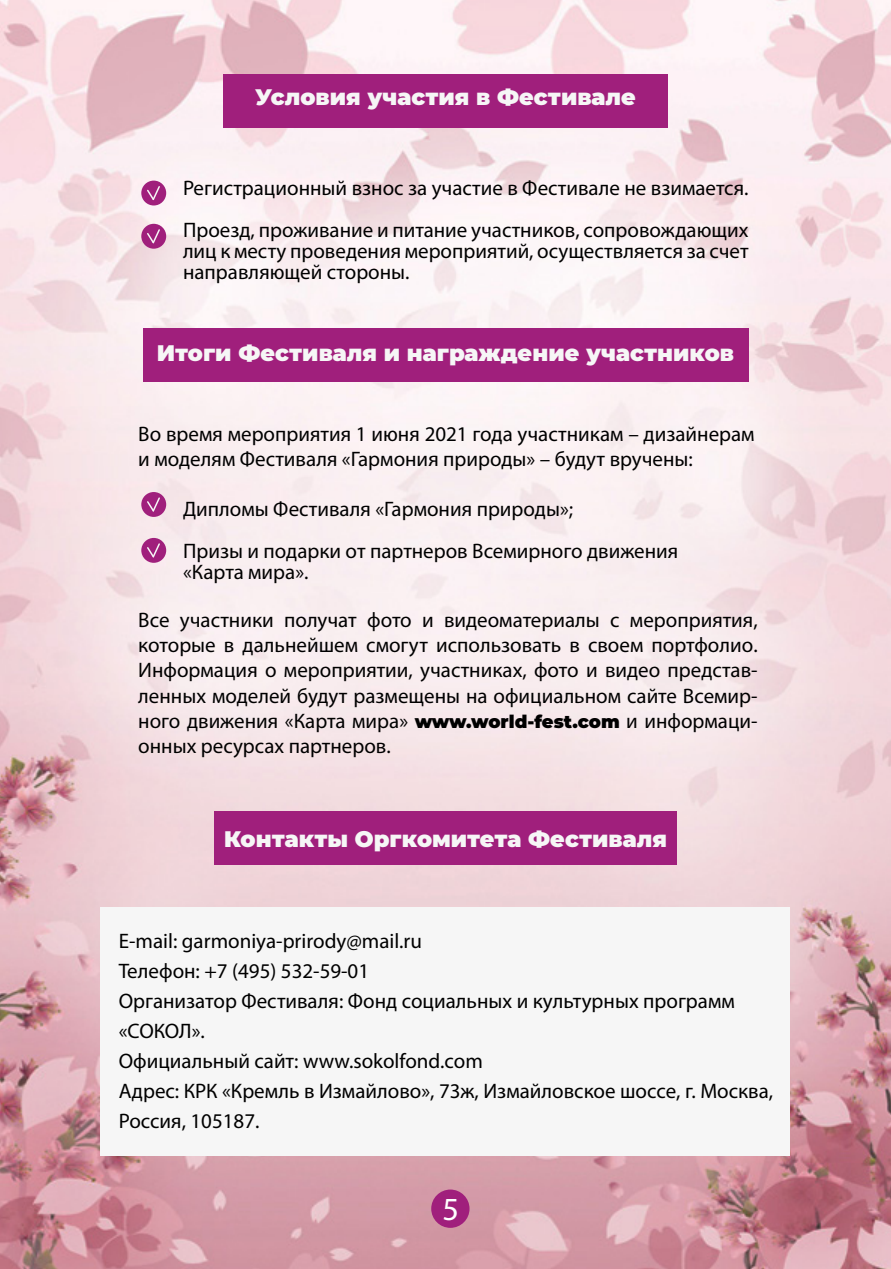
<style>
.page{position:relative;width:891px;height:1269px;background:#fff}
.page>*{position:absolute;margin:0;border:0;box-sizing:border-box;transform-origin:0 0}
.t1{font:32.25px "Myriad Pro";color:#fff}
.t2{font:900 22.5px "Montserrat";color:#f6f6f6}
.t3{font:21px/25.2px "Myriad Pro";color:#000}
.s1{font-family:"Montserrat";font-weight:900;font-size:18px}
</style>
<div class="page">
<img style="left:0;top:0;width:891px;height:1269px">
<div style="left:214px;top:811px;width:463px;height:54px;background:#a01f7c"></div>
<div style="left:143px;top:328px;width:605px;height:54px;background:#a01f7c"></div>
<div style="left:223px;top:74px;width:445px;height:54px;background:#a01f7c"></div>
<div style="left:101px;top:907px;width:689px;height:249px;background:#f6f6f6"></div>
<div style="left:141px;top:181px;width:25px;height:25px;background:#a01f7c;border-radius:50%"></div>
<svg style="left:147px;top:186px;width:13px;height:15px"></svg>
<div style="left:141px;top:224px;width:25px;height:25px;background:#a01f7c;border-radius:50%"></div>
<svg style="left:147px;top:229px;width:13px;height:15px"></svg>
<div style="left:141px;top:538px;width:25px;height:25px;background:#a01f7c;border-radius:50%"></div>
<svg style="left:147px;top:543px;width:13px;height:15px"></svg>
<div style="left:141px;top:492px;width:25px;height:25px;background:#a01f7c;border-radius:50%"></div>
<svg style="left:147px;top:497px;width:13px;height:15px"></svg>
<div style="left:431px;top:1190px;width:39px;height:38px;background:#a01f7c;border-radius:50%"></div>
<p class="t2" style="left:255px;top:80px;width:382px">Условия участия в Фестивале</p>
<p class="t3" style="left:183px;top:167px;width:567px;line-height:42px">Регистрационный взнос за участие в Фестивале не взимается.<br>Проезд, проживание и питание участников, сопровождающих</p>
<p class="t3" style="left:183px;top:240px;width:567px;line-height:21px">лиц к месту проведения мероприятий, осуществляется за счет направляющей стороны.</p>
<p class="t2" style="left:157px;top:336px;width:579px">Итоги Фестиваля и награждение участников</p>
<p class="t3" style="left:138px;top:421px;width:618px">Во время мероприятия 1 июня 2021 года участникам – дизайнерам и моделям Фестиваля «Гармония природы» – будут вручены:</p>
<p class="t3" style="left:183px;top:487px;width:497px;line-height:42px">Дипломы Фестиваля «Гармония природы»;<br>Призы и подарки от партнеров Всемирного движения</p>
<p class="t3" style="left:183px;top:559px;width:127px">«Карта мира».</p>
<p class="t3" style="left:138px;top:607px;width:621px;text-align:justify">Все участники получат фото и видеоматериалы с мероприятия, которые в дальнейшем смогут использовать в своем портфолио.<br>Информация о мероприятии, участниках, фото и видео представ&shy;ленных моделей будут размещены на официальном сайте Всемир&shy;ного движения «Карта мира» <span class="s1">www.world-fest.com</span> и информаци&shy;онных ресурсах партнеров.</p>
<p class="t2" style="left:224px;top:822px;width:444px">Контакты Оргкомитета Фестиваля</p>
<p class="t3" style="left:119px;top:925px;width:656px;line-height:30px">E-mail: garmoniya-prirody@mail.ru<br>Телефон: +7 (495) 532-59-01<br>Организатор Фестиваля: Фонд социальных и культурных программ «СОКОЛ».<br>Официальный сайт: www.sokolfond.com<br>Адрес: КРК «Кремль в Измайлово», 73ж, Измайловское шоссе, г. Москва, Россия, 105187.</p>
<h1 class="t1" style="left:443px;top:1189px;width:18px">5</h1>
</div>
